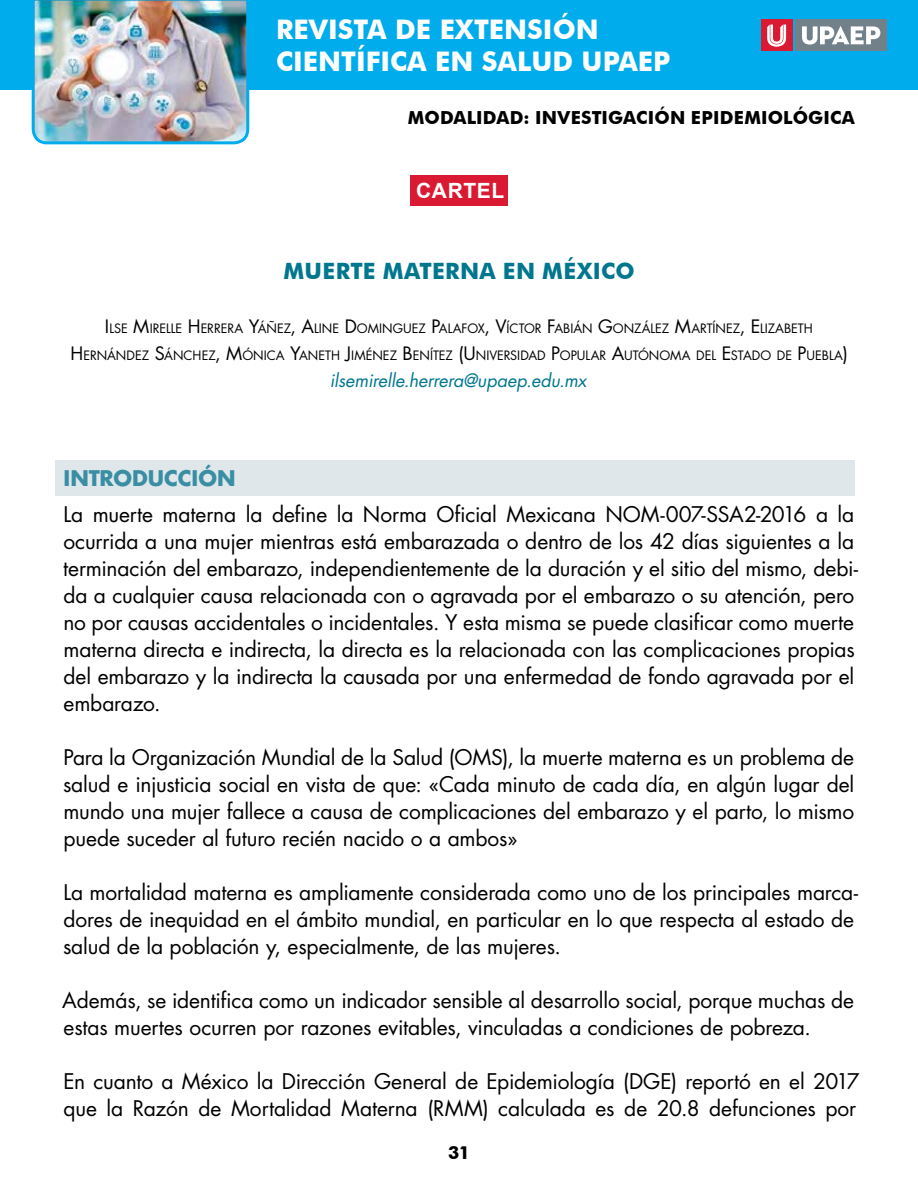
<style>
.page{position:relative;width:918px;height:1188px;background:#fff}
.page>*{position:absolute;margin:0;border:0;box-sizing:border-box;transform-origin:0 0}
.t1{font:700 27px/32.4px "Futura BT";color:#fff}
.t2{font:700 22.5px "Futura BT";letter-spacing:.015em;color:#00778e}
.t3{font:21px/27px "Futura Std";letter-spacing:-.005em;color:#000}
.t4{font:700 21px "Futura Std";letter-spacing:-.005em;color:#3a8ea3}
.t5{font:700 21px "Arial";letter-spacing:.03em;color:#fff}
.t6{font:700 18px "Futura BT";letter-spacing:.005em;color:#000}
.t7{font:italic 18px "Futura Std";letter-spacing:-.005em;color:#00778e}
.t8{font:12.6px/27px "Futura Std";letter-spacing:-.005em;color:#000;text-align:center}
.s1{font-size:18px}
</style>
<div class="page">
<div style="left:0;top:0;width:918px;height:90px;background:#00aceb"></div>
<img style="left:31px;top:0;width:219px;height:145px">
<div style="left:796px;top:20px;width:91px;height:31px;background:#72808a"></div>
<svg style="left:802px;top:26px;width:78px;height:19px"></svg>
<div style="left:761px;top:20px;width:31px;height:31px;background:#da1a32"></div>
<svg style="left:767px;top:25px;width:19px;height:22px"></svg>
<div style="left:410px;top:175px;width:98px;height:30px;background:#da1a32"></div>
<div style="left:56px;top:460px;width:799px;height:36px;background:#e0e7eb"></div>
<p class="t1" style="left:276px;top:13px;width:396px">REVISTA DE EXTENSIÓN<br>CIENTÍFICA EN SALUD UPAEP</p>
<p class="t6" style="left:408px;top:107px;width:449px">MODALIDAD: INVESTIGACIÓN EPIDEMIOLÓGICA</p>
<p class="t5" style="left:416px;top:176px;width:90px">CARTEL</p>
<p class="t2" style="left:284px;top:257px;width:353px">MUERTE MATERNA EN MÉXICO</p>
<p class="t8" style="left:71px;top:315px;width:779px"><span class="s1">I</span> LSE <span class="s1">M</span>IRELLE <span class="s1">H</span> ERRERA <span class="s1">Y</span>ÁÑEZ<span class="s1">, A</span>LINE <span class="s1">D</span>OMINGUEZ <span class="s1">P</span>ALAFOX<span class="s1">, V</span>ÍCTOR <span class="s1">F</span>ABIÁN <span class="s1">G</span>ONZÁLEZ <span class="s1">M</span>ARTÍNEZ<span class="s1">, E</span> LIZABETH<br><span class="s1">H</span> ERNÁNDEZ <span class="s1">S</span>ÁNCHEZ<span class="s1">, M</span>ÓNICA <span class="s1">Y</span>ANETH <span class="s1">J</span>IMÉNEZ <span class="s1">B</span> ENÍTEZ <span class="s1">(U</span> NIVERSIDAD <span class="s1">P</span>OPULAR <span class="s1">A</span>UTÓNOMA DEL <span class="s1">E</span>STADO DE <span class="s1">P</span>UEBLA<span class="s1">)</span></p>
<p class="t7" style="left:330px;top:369px;width:258px">ilsemirelle.herrera@upaep.edu.mx</p>
<p class="t4" style="left:64px;top:464px;width:173px">INTRODUCCIÓN</p>
<p class="t3" style="left:63px;top:501px;width:796px">La muerte materna la define la Norma Oficial Mexicana NOM-007-SSA2-2016 a la ocurrida a una mujer mientras está embarazada o dentro de los 42 días siguientes a la terminación del embarazo, independientemente de la duración y el sitio del mismo, debi&shy;da a cualquier causa relacionada con o agravada por el embarazo o su atención, pero no por causas accidentales o incidentales. Y esta misma se puede clasificar como muerte materna directa e indirecta, la directa es la relacionada con las complicaciones propias del embarazo y la indirecta la causada por una enfermedad de fondo agravada por el embarazo.</p>
<p class="t3" style="left:63px;top:744px;width:793px;text-align:justify">Para la Organización Mundial de la Salud (OMS), la muerte materna es un problema de salud e injusticia social en vista de que: «Cada minuto de cada día, en algún lugar del mundo una mujer fallece a causa de complicaciones del embarazo y el parto, lo mismo puede suceder al futuro recién nacido o a ambos»</p>
<p class="t3" style="left:63px;top:879px;width:797px">La mortalidad materna es ampliamente considerada como uno de los principales marca&shy;dores de inequidad en el ámbito mundial, en particular en lo que respecta al estado de salud de la población y, especialmente, de las mujeres.</p>
<p class="t3" style="left:62px;top:987px;width:793px">Además, se identifica como un indicador sensible al desarrollo social, porque muchas de estas muertes ocurren por razones evitables, vinculadas a condiciones de pobreza.</p>
<p class="t3" style="left:63px;top:1068px;width:798px">En cuanto a México la Dirección General de Epidemiología (DGE) reportó en el 2017 que la Razón de Mortalidad Materna (RMM) calculada es de 20.8 defunciones por</p>
<p class="t6" style="left:448px;top:1142px;width:23px">31</p>
</div>
